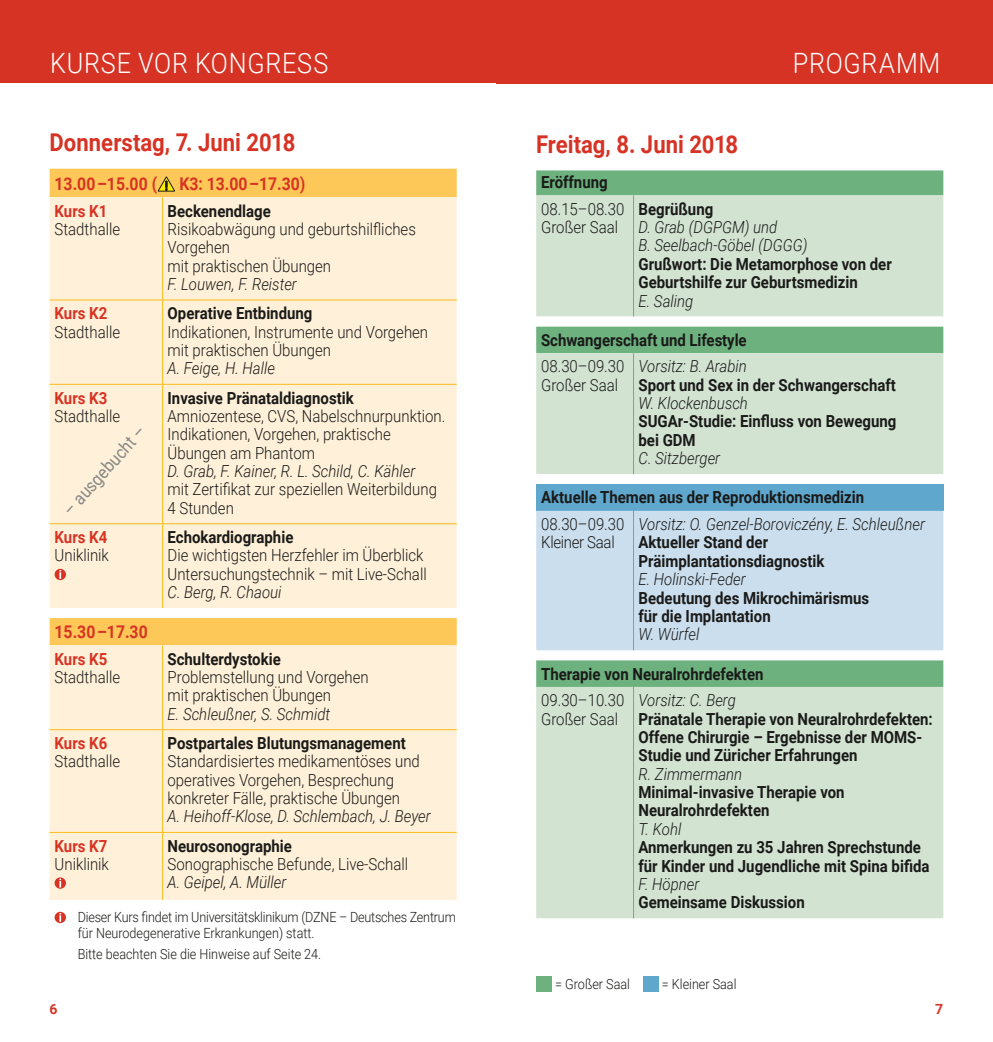
<style>
.page{position:relative;width:993px;height:1042px;background:#fff}
.page>*{position:absolute;margin:0;border:0;box-sizing:border-box;transform-origin:0 0}
.t1{font:300 28px "Roboto";letter-spacing:.03em;color:#fff;scale:.9 1}
.t2{font:700 24.5px "Roboto";color:#d73324;scale:.9 1}
.t3{font:17.85px "Roboto";color:#878786;scale:.9 1}
.t4{font:700 17.5px "Roboto";color:#d73324;scale:.9 1}
.t5{font:700 16.62px/18.4px "Roboto";color:#1a1a18;scale:.9 1}
.t6{font:300 16.62px/18.4px "Roboto";color:#1a1a18;scale:.9 1}
.t7{font:italic 300 16.62px/18.4px "Roboto";color:#1a1a18;scale:.9 1}
.t8{font:700 16.62px "Roboto";color:#d73324;scale:.9 1}
.t9{font:300 16.62px/18.4px "Roboto";letter-spacing:-.02em;color:#1a1a18;scale:.9 1}
.t10{font:300 14px/15.8px "Roboto";color:#1a1a18;scale:.9 1}
.t11{font:700 14px "Roboto";color:#d73324}
</style>
<div class="page">
<div style="left:0;top:0;width:496px;height:83px;background:#d73324"></div>
<div style="left:496px;top:0;width:496px;height:83px;background:#d73324"></div>
<div style="left:536px;top:976px;width:16px;height:16px;background:#6db17f"></div>
<div style="left:642px;top:976px;width:16px;height:16px;background:#60a7ce"></div>
<div style="left:50px;top:169px;width:406px;height:28px;background:#fdc857"></div>
<div style="left:50px;top:197px;width:406px;height:703px;background:#fff1d9"></div>
<div style="left:50px;top:608px;width:406px;height:10px;background:#fff"></div>
<hr style="left:162px;top:197px;width:1px;height:102px;background:#fbbb1a">
<hr style="left:162px;top:300px;width:1px;height:84px;background:#fbbb1a">
<hr style="left:162px;top:524px;width:1px;height:84px;background:#fbbb1a">
<hr style="left:50px;top:384px;width:112px;height:1px;background:#fbbb1a">
<hr style="left:162px;top:385px;width:1px;height:138px;background:#fbbb1a">
<hr style="left:162px;top:384px;width:294px;height:1px;background:#fbbb1a">
<hr style="left:50px;top:523px;width:112px;height:1px;background:#fbbb1a">
<hr style="left:162px;top:523px;width:294px;height:1px;background:#fbbb1a">
<hr style="left:162px;top:645px;width:1px;height:84px;background:#fbbb1a">
<hr style="left:162px;top:730px;width:1px;height:102px;background:#fbbb1a">
<hr style="left:162px;top:833px;width:1px;height:67px;background:#fbbb1a">
<hr style="left:50px;top:299px;width:112px;height:1px;background:#fbbb1a">
<hr style="left:162px;top:299px;width:294px;height:1px;background:#fbbb1a">
<hr style="left:50px;top:729px;width:112px;height:1px;background:#fbbb1a">
<hr style="left:162px;top:729px;width:294px;height:1px;background:#fbbb1a">
<hr style="left:50px;top:832px;width:112px;height:1px;background:#fbbb1a">
<hr style="left:162px;top:832px;width:294px;height:1px;background:#fbbb1a">
<svg style="left:158px;top:176px;width:17px;height:16px"></svg>
<svg style="left:55px;top:569px;width:11px;height:11px"></svg>
<svg style="left:59px;top:570px;width:2px;height:9px"></svg>
<svg style="left:55px;top:877px;width:11px;height:12px"></svg>
<svg style="left:59px;top:878px;width:2px;height:9px"></svg>
<svg style="left:55px;top:912px;width:11px;height:11px"></svg>
<svg style="left:59px;top:913px;width:2px;height:9px"></svg>
<div style="left:536px;top:170px;width:407px;height:25px;background:#6db17f"></div>
<svg style="left:536px;top:195px;width:407px;height:723px;background:#cadfcc"></svg>
<svg style="left:536px;top:316px;width:407px;height:344px;fill:#d2e3d2"></svg>
<div style="left:536px;top:484px;width:407px;height:27px;background:#60a7ce"></div>
<div style="left:536px;top:511px;width:407px;height:139px;background:#cbdeee"></div>
<hr style="left:633px;top:195px;width:1px;height:121px;background:#6db17f">
<hr style="left:633px;top:687px;width:1px;height:231px;background:#6db17f">
<hr style="left:633px;top:353px;width:1px;height:121px;background:#6db17f">
<hr style="left:633px;top:511px;width:1px;height:139px;background:#60a7ce">
<h1 class="t1" style="left:50px;top:44px;width:311px">KURSE VOR KONGRESS</h1>
<h2 class="t2" style="left:50px;top:125px;width:274px">Donnerstag, 7. Juni 2018</h2>
<p class="t4" style="left:55px;top:171px;width:115px">13.00 –15.00 (</p>
<p class="t4" style="left:179px;top:171px;width:142px">K3: 13.00 –17.30)</p>
<p class="t8" style="left:55px;top:199px;width:60px">Kurs K1</p>
<p class="t6" style="left:55px;top:219px;width:74px">Stadthalle</p>
<p class="t5" style="left:167px;top:201px;width:116px">Beckenendlage</p>
<p class="t6" style="left:167px;top:219px;width:277px">Risikoabwägung und geburtshilfliches<br>Vorgehen<br>mit praktischen Übungen</p>
<p class="t7" style="left:167px;top:274px;width:145px">F. Louwen, F. Reister</p>
<p class="t8" style="left:55px;top:302px;width:60px">Kurs K2</p>
<p class="t6" style="left:55px;top:322px;width:74px">Stadthalle</p>
<p class="t8" style="left:55px;top:386px;width:60px">Kurs K3</p>
<p class="t6" style="left:55px;top:406px;width:74px">Stadthalle</p>
<p class="t3" style="left:57px;top:504px;width:127px;rotate:-48deg">– ausgebucht –</p>
<p class="t8" style="left:55px;top:525px;width:60px">Kurs K4</p>
<p class="t6" style="left:55px;top:546px;width:62px">Uniklinik</p>
<p class="t4" style="left:55px;top:619px;width:105px">15.30 –17.30</p>
<p class="t8" style="left:55px;top:647px;width:60px">Kurs K5</p>
<p class="t6" style="left:55px;top:667px;width:74px">Stadthalle</p>
<p class="t8" style="left:55px;top:731px;width:60px">Kurs K6</p>
<p class="t6" style="left:55px;top:751px;width:74px">Stadthalle</p>
<p class="t5" style="left:167px;top:303px;width:162px">Operative Entbindung</p>
<p class="t6" style="left:167px;top:322px;width:291px">Indikationen, Instrumente und Vorgehen mit praktischen Übungen</p>
<p class="t7" style="left:167px;top:359px;width:121px">A. Feige, H. Halle</p>
<p class="t5" style="left:167px;top:388px;width:208px">Invasive Pränataldiagnostik</p>
<p class="t6" style="left:167px;top:406px;width:307px">Amniozentese, CVS, Nabelschnurpunktion.<br>Indikationen, Vorgehen, praktische<br>Übungen am Phantom</p>
<p class="t7" style="left:167px;top:461px;width:277px">D. Grab, F. Kainer, R. L. Schild, C. Kähler</p>
<p class="t6" style="left:167px;top:480px;width:301px">mit Zertifikat zur speziellen Weiterbildung<br>4 Stunden</p>
<p class="t5" style="left:167px;top:527px;width:141px">Echokardiographie</p>
<p class="t6" style="left:167px;top:546px;width:289px">Die wichtigsten Herzfehler im Überblick<br>Untersuchungstechnik – mit Live-Schall</p>
<p class="t7" style="left:167px;top:582px;width:128px">C. Berg, R. Chaoui</p>
<p class="t5" style="left:167px;top:649px;width:127px">Schulterdystokie</p>
<p class="t6" style="left:167px;top:667px;width:225px">Problemstellung und Vorgehen mit praktischen Übungen</p>
<p class="t7" style="left:167px;top:704px;width:182px">E. Schleußner, S. Schmidt</p>
<p class="t5" style="left:167px;top:733px;width:266px">Postpartales Blutungsmanagement</p>
<p class="t6" style="left:167px;top:751px;width:282px">Standardisiertes medikamentöses und operatives Vorgehen, Besprechung konkreter Fälle, praktische Übungen</p>
<p class="t7" style="left:167px;top:807px;width:294px">A. Heihoff-Klose, D. Schlembach, J. Beyer</p>
<p class="t5" style="left:167px;top:836px;width:140px">Neurosonographie</p>
<p class="t6" style="left:167px;top:854px;width:268px">Sonographische Befunde, Live-Schall</p>
<p class="t7" style="left:167px;top:872px;width:133px">A. Geipel, A. Müller</p>
<p class="t10" style="left:78px;top:909px;width:421px">Dieser Kurs findet im Universitätsklinikum (DZNE – Deutsches Zentrum für Neurodegenerative Erkrankungen) statt.</p>
<p class="t10" style="left:78px;top:945px;width:270px">Bitte beachten Sie die Hinweise auf Seite 24.</p>
<p class="t8" style="left:55px;top:834px;width:60px">Kurs K7</p>
<p class="t6" style="left:55px;top:854px;width:62px">Uniklinik</p>
<h1 class="t1" style="left:792px;top:44px;width:165px">PROGRAMM</h1>
<h2 class="t2" style="left:536px;top:127px;width:226px">Freitag, 8. Juni 2018</h2>
<p class="t5" style="left:541px;top:172px;width:75px">Eröffnung</p>
<p class="t6" style="left:541px;top:199px;width:94px">08. 15–08.30<br>Großer Saal</p>
<p class="t5" style="left:638px;top:199px;width:85px">Begrüßung</p>
<p class="t7" style="left:638px;top:217px;width:189px">D. Grab (DGPGM) und<br>B. Seelbach-Göbel (DGGG)</p>
<p class="t5" style="left:638px;top:254px;width:283px">Grußwort: Die Metamorphose von der<br>Geburtshilfe zur Geburtsmedizin</p>
<p class="t7" style="left:638px;top:291px;width:62px">E. Saling</p>
<p class="t5" style="left:541px;top:330px;width:230px">Schwangerschaft und Lifestyle</p>
<p class="t6" style="left:541px;top:357px;width:94px">08.30–09.30<br>Großer Saal</p>
<p class="t7" style="left:638px;top:357px;width:122px">Vorsitz: B. Arabin</p>
<p class="t5" style="left:638px;top:375px;width:287px">Sport und Sex in der Schwangerschaft</p>
<p class="t7" style="left:638px;top:393px;width:123px">W. Klockenbusch</p>
<p class="t5" style="left:638px;top:412px;width:288px">SUGAr-Studie: Einfluss von Bewegung bei GDM</p>
<p class="t7" style="left:638px;top:448px;width:92px">C. Sitzberger</p>
<p class="t5" style="left:541px;top:488px;width:360px">Aktuelle Themen aus der Reproduktionsmedizin</p>
<p class="t9" style="left:541px;top:514px;width:94px">08.30–09.30<br>Kleiner Saal</p>
<p class="t7" style="left:638px;top:514px;width:320px">Vorsitz: O. Genzel-Boroviczény, E. Schleußner</p>
<p class="t5" style="left:638px;top:533px;width:208px">Aktueller Stand der<br>Präimplantationsdiagnostik</p>
<p class="t7" style="left:638px;top:569px;width:121px">E. Holinski-Feder</p>
<p class="t5" style="left:638px;top:588px;width:258px">Bedeutung des Mikrochimärismus für die Implantation</p>
<p class="t7" style="left:638px;top:625px;width:69px">W. Würfel</p>
<p class="t5" style="left:541px;top:664px;width:248px">Therapie von Neuralrohrdefekten</p>
<p class="t6" style="left:541px;top:690px;width:94px">09.30–10.30<br>Großer Saal</p>
<p class="t7" style="left:638px;top:690px;width:110px">Vorsitz: C. Berg</p>
<p class="t5" style="left:638px;top:709px;width:328px">Pränatale Therapie von Neuralrohrdefekten:<br>Offene Chirurgie – Ergebnisse der MOMS-<br>Studie und Züricher Erfahrungen</p>
<p class="t7" style="left:638px;top:764px;width:117px">R. Zimmermann</p>
<p class="t5" style="left:638px;top:782px;width:230px">Minimal-invasive Therapie von<br>Neuralrohrdefekten</p>
<p class="t7" style="left:638px;top:819px;width:49px">T. Kohl</p>
<p class="t5" style="left:638px;top:837px;width:325px">Anmerkungen zu 35 Jahren Sprechstunde für Kinder und Jugendliche mit Spina bifida</p>
<p class="t7" style="left:638px;top:874px;width:69px">F. Höpner</p>
<p class="t5" style="left:638px;top:892px;width:186px">Gemeinsame Diskussion</p>
<p class="t10" style="left:555px;top:976px;width:85px">= Großer Saal</p>
<p class="t10" style="left:661px;top:976px;width:84px">= Kleiner Saal</p>
<p class="t11" style="left:50px;top:999px;width:10px">6</p>
<p class="t11" style="left:934px;top:999px;width:10px">7</p>
</div>
